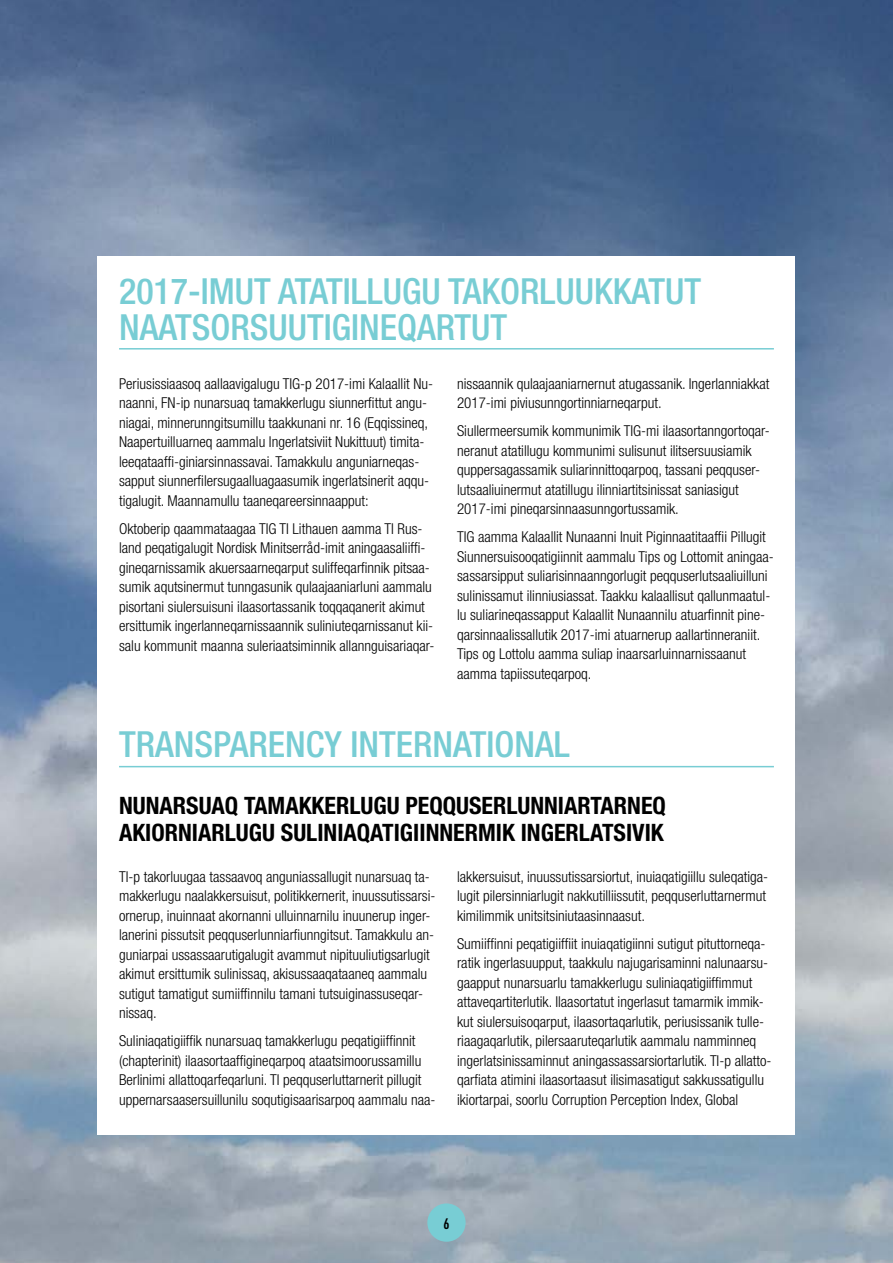
<style>
.page{position:relative;width:893px;height:1263px;background:#fff}
.page>*{position:absolute;margin:0;border:0;box-sizing:border-box;transform-origin:0 0}
.Overskrift_1{font:500 condensed 36px/36px "Helvetica Neue LT Std";color:#78cdd4}
.Overskrift_2{font:700 condensed 24px/27px "Helvetica Neue LT Std";color:#000}
.Brød{font:300 condensed 15px/19.5px "Helvetica Neue LT Std";color:#000}
.t1{font:700 15px "DIN Cond";color:#000}
</style>
<div class="page">
<img style="left:0;top:0;width:893px;height:1263px">
<div style="left:98px;top:257px;width:697px;height:878px;background:#fff"></div>
<hr style="left:119px;top:348px;width:655px;height:2px;background:#78cdd4">
<hr style="left:119px;top:766px;width:655px;height:1px;background:#78cdd4">
<div style="left:427px;top:1203px;width:39px;height:39px;background:#78cdd4;border-radius:50%"></div>
<p class="Overskrift_1" style="left:119px;top:272px;width:583px">2017-IMUT ATATILLUGU TAKORLUUKKATUT<br>NAATSORSUUTIGINEQARTUT</p>
<p class="Brød" style="left:119px;top:374px;width:314px">Periusissiaasoq aallaavigalugu TIG-p 2017-imi Kalaallit Nu&shy;naanni, FN-ip nunarsuaq tamakkerlugu siunnerfittut angu&shy;niagai, minnerunngitsumillu taakkunani nr. 16 (Eqqissineq, Naapertuilluarneq aammalu Ingerlatsiviit Nukittuut) timita&shy;leeqataaffi-giniarsinnassavai. Tamakkulu anguniarneqas&shy;sapput siunnerfilersugaalluagaasumik ingerlatsinerit aqqu&shy;tigalugit. Maannamullu taaneqareersinnaapput:</p>
<p class="Brød" style="left:119px;top:519px;width:317px">Oktoberip qaammataagaa TIG TI Lithauen aamma TI Rus&shy;land peqatigalugit Nordisk Minitserråd-imit aningaasaliiffi&shy;gineqarnissamik akuersaarneqarput suliffeqarfinnik pitsaa&shy;sumik aqutsinermut tunngasunik qulaajaaniarluni aammalu pisortani siulersuisuni ilaasortassanik toqqaqanerit akimut ersittumik ingerlanneqarnissaannik suliniuteqarnissanut kii&shy;salu kommunit maanna suleriaatsiminnik allannguisariaqar-</p>
<p class="Brød" style="left:457px;top:374px;width:314px">nissaannik qulaajaaniarnernut atugassanik. Ingerlanniakkat<br>2017-imi piviusunngortinniarneqarput.</p>
<p class="Brød" style="left:457px;top:421px;width:312px">Siullermeersumik kommunimik TIG-mi ilaasortanngortoqar&shy;neranut atatillugu kommunimi sulisunut ilitsersuusiamik quppersagassamik suliarinnittoqarpoq, tassani peqquser&shy;lutsaaliuinermut atatillugu ilinniartitsinissat saniasigut 2017-imi pineqarsinnaasunngortussamik.</p>
<p class="Brød" style="left:457px;top:527px;width:317px">TIG aamma Kalaallit Nunaanni Inuit Piginnaatitaaffii Pillugit Siunnersuisooqatigiinnit aammalu Tips og Lottomit aningaa&shy;sassarsipput suliarisinnaanngorlugit peqquserlutsaaliuilluni sulinissamut ilinniusiassat. Taakku kalaallisut qallunmaatul&shy;lu suliarineqassapput Kalaallit Nunaannilu atuarfinnit pine&shy;qarsinnaalissallutik 2017-imi atuarnerup aallartinneraniit.<br>Tips og Lottolu aamma suliap inaarsarluinnarnissaanut aamma tapiissuteqarpoq.</p>
<p class="Overskrift_1" style="left:119px;top:726px;width:452px">TRANSPARENCY INTERNATIONAL</p>
<p class="Overskrift_2" style="left:119px;top:792px;width:548px">NUNARSUAQ TAMAKKERLUGU PEQQUSERLUNNIARTARNEQ<br>AKIORNIARLUGU SULINIAQATIGIINNERMIK INGERLATSIVIK</p>
<p class="Brød" style="left:119px;top:867px;width:318px">TI-p takorluugaa tassaavoq anguniassallugit nunarsuaq ta&shy;makkerlugu naalakkersuisut, politikkernerit, inuussutissarsi&shy;ornerup, inuinnaat akornanni ulluinnarnilu inuunerup inger&shy;lanerini pissutsit peqquserlunniarfiunngitsut. Tamakkulu an&shy;guniarpai ussassaarutigalugit avammut nipituuliutigsarlugit akimut ersittumik sulinissaq, akisussaaqataaneq aammalu sutigut tamatigut sumiiffinnilu tamani tutsuiginassuseqar&shy;nissaq.</p>
<p class="Brød" style="left:119px;top:1031px;width:318px">Suliniaqatigiiffik nunarsuaq tamakkerlugu peqatigiiffinnit (chapterinit) ilaasortaaffigineqarpoq ataatsimoorussamillu Berlinimi allattoqarfeqarluni. TI peqquserluttarnerit pillugit uppernarsaasersuillunilu soqutigisaarisarpoq aammalu naa-</p>
<p class="Brød" style="left:457px;top:867px;width:313px">lakkersuisut, inuussutissarsiortut, inuiaqatigiillu suleqatiga&shy;lugit pilersinniarlugit nakkutilliissutit, peqquserluttarnermut kimilimmik unitsitsiniutaasinnaasut.</p>
<p class="Brød" style="left:457px;top:934px;width:314px">Sumiiffinni peqatigiiffiit inuiaqatigiinni sutigut pituttorneqa&shy;ratik ingerlasuupput, taakkulu najugarisaminni nalunaarsu&shy;gaapput nunarsuarlu tamakkerlugu suliniaqatigiiffimmut attaveqartiterlutik. Ilaasortatut ingerlasut tamarmik immik&shy;kut siulersuisoqarput, ilaasortaqarlutik, periusissanik tulle&shy;riaagaqarlutik, pilersaaruteqarlutik aammalu namminneq ingerlatsinissaminnut aningassassarsiortarlutik. TI-p allatto&shy;qarfiata atimini ilaasortaasut ilisimasatigut sakkussatigullu ikiortarpai, soorlu Corruption Perception Index, Global</p>
<p class="t1" style="left:443px;top:1214px;width:8px">6</p>
</div>
